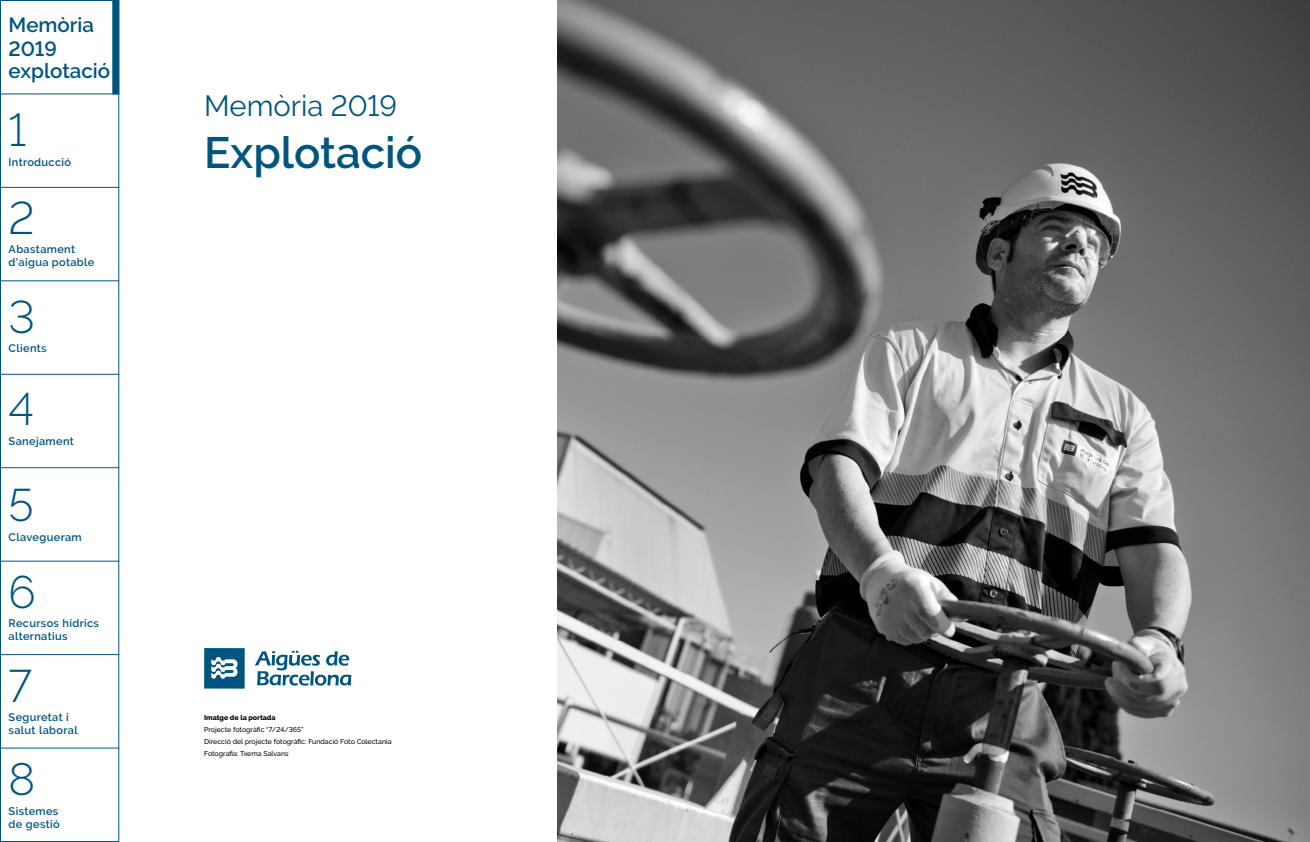
<style>
.page{position:relative;width:1310px;height:842px;background:#fff}
.page>*{position:absolute;margin:0;border:0;box-sizing:border-box;transform-origin:0 0}
.t1{font:300 45.5px "Raleway";color:#00557f}
.t2{font:600 43.8px "Raleway";color:#00557f}
.t3{font:29.2px "Raleway";color:#00557f}
.t4{font:600 20.5px/24.6px "Raleway";color:#00557f}
.t5{font:600 11px/13px "Raleway";letter-spacing:.03em;color:#00557f}
.t6{font:500 7px/12px "Raleway";color:#000}
.t7{font:800 7px "Raleway";color:#000}
</style>
<div class="page">
<img style="left:557px;top:0;width:753px;height:842px">
<svg style="left:204px;top:648px;width:41px;height:41px;background:#3a7b9c"></svg>
<svg style="left:255px;top:651px;width:96px;height:35px"></svg>
<div style="left:0;top:0;width:119px;height:842px;background:#fff;border:1px solid #00557f"></div>
<hr style="left:0;top:93px;width:119px;height:1px;background:#00557f">
<hr style="left:0;top:187px;width:119px;height:1px;background:#00557f">
<hr style="left:0;top:280px;width:119px;height:1px;background:#00557f">
<hr style="left:0;top:374px;width:119px;height:1px;background:#00557f">
<hr style="left:0;top:467px;width:119px;height:1px;background:#00557f">
<hr style="left:0;top:561px;width:119px;height:1px;background:#00557f">
<hr style="left:0;top:654px;width:119px;height:1px;background:#00557f">
<hr style="left:0;top:747px;width:119px;height:1px;background:#00557f">
<div style="left:112px;top:0;width:7px;height:94px;background:#00557f"></div>
<h3 class="t4" style="left:9px;top:12px;width:87px">Memòria<br>2019</h3>
<h3 class="t4" style="left:9px;top:58px;width:103px">explotació</h3>
<h1 class="t1" style="left:9px;top:104px;width:19px">1</h1>
<p class="t5" style="left:9px;top:155px;width:64px">Introducció</p>
<h1 class="t1" style="left:9px;top:191px;width:28px">2</h1>
<p class="t5" style="left:9px;top:243px;width:87px">Abastament d’aigua potable</p>
<h1 class="t1" style="left:9px;top:290px;width:28px">3</h1>
<p class="t5" style="left:9px;top:342px;width:40px">Clients</p>
<h1 class="t1" style="left:9px;top:383px;width:27px">4</h1>
<p class="t5" style="left:9px;top:434px;width:67px">Sanejament</p>
<h1 class="t1" style="left:9px;top:479px;width:27px">5</h1>
<p class="t5" style="left:9px;top:530px;width:75px">Clavegueram</p>
<h1 class="t1" style="left:9px;top:565px;width:29px">6</h1>
<p class="t5" style="left:9px;top:617px;width:92px">Recursos hídrics alternatius</p>
<h1 class="t1" style="left:9px;top:659px;width:25px">7</h1>
<p class="t5" style="left:9px;top:711px;width:70px">Seguretat i salut laboral</p>
<h1 class="t1" style="left:9px;top:753px;width:28px">8</h1>
<p class="t5" style="left:9px;top:804px;width:53px">Sistemes de gestió</p>
<h3 class="t3" style="left:204px;top:88px;width:194px">Memòria 2019</h3>
<h2 class="t2" style="left:204px;top:127px;width:220px">Explotació</h2>
<p class="t7" style="left:204px;top:714px;width:73px">Imatge de la portada</p>
<p class="t6" style="left:204px;top:724px;width:189px">Projecte fotogràfic “7/24/365”<br>Direcció del projecte fotogràfic: Fundació Foto Colectania<br>Fotografia: Txema Salvans</p>
</div>
